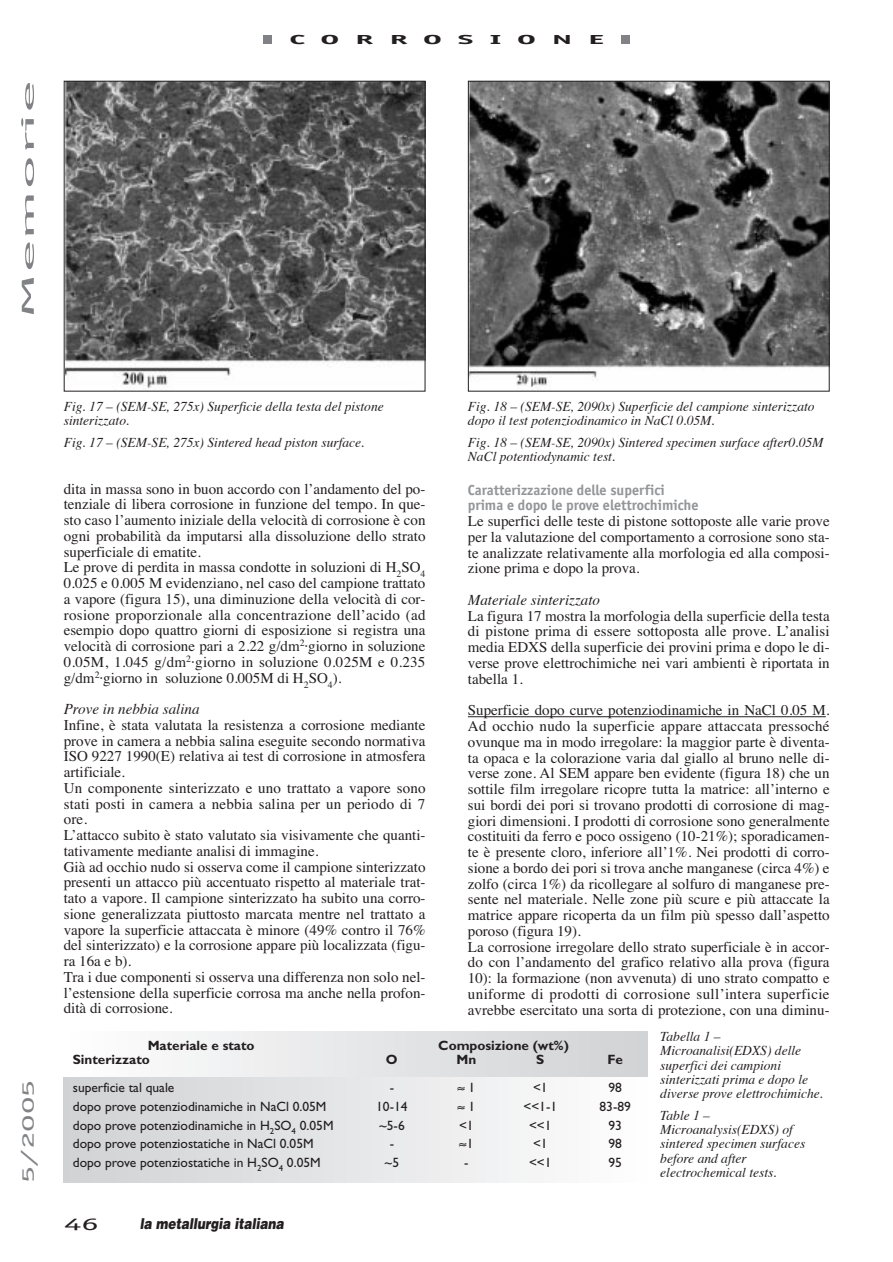
<style>
.page{position:relative;width:893px;height:1262px;background:#fff}
.page>*{position:absolute;margin:0;border:0;box-sizing:border-box;transform-origin:0 0}
.t1{font:18px "Officina Sans";color:#808285;scale:4 1}
.t2{font:18px "Officina Sans";color:#808285;scale:2 1}
.t3{font:18px "Officina Sans";color:#231f20;scale:2 1}
.t4{font:15px/15.8px "Times";color:#231f20}
.t5{font:700 15px/15.8px "Officina Sans";color:#939598}
.t6{font:italic 15px "Times";color:#231f20}
.t7{font:italic 900 15px "Helvetica";color:#231f20;scale:.8 1}
.t8{font:italic 13.5px/14.2px "Times";color:#231f20}
.t9{font:13.5px "Gill Sans";color:#231f20}
.t10{font:700 13.5px "Gill Sans";color:#231f20}
.t11{font:700 13.5px "Officina Sans";letter-spacing:.47em;color:#231f20;scale:2.5 1}
</style>
<div class="page">
<div style="left:64px;top:1077px;width:583px;height:105px;background:linear-gradient(to right,#d0d1d4,#fdfefe)"></div>
<div style="left:64px;top:1032px;width:583px;height:45px;background:linear-gradient(to right,#fefefe,#d1d2d4)"></div>
<div style="left:621px;top:36px;width:8px;height:8px;background:#808285"></div>
<div style="left:263px;top:36px;width:9px;height:8px;background:#808285"></div>
<hr style="left:468px;top:716px;width:357px;height:1px;background:#231f20">
<img style="left:66px;top:83px;width:357px;height:306px">
<div style="left:64px;top:81px;width:361px;height:310px;border:1px solid #231f20"></div>
<img style="left:470px;top:83px;width:357px;height:306px">
<div style="left:468px;top:81px;width:361px;height:310px;border:1px solid #231f20"></div>
<p class="t1" style="left:21px;top:319px;width:61px;rotate:-90deg">Memorie</p>
<p class="t11" style="left:289px;top:34px;width:127px">CORROSIONE</p>
<p class="t2" style="left:21px;top:1182px;width:53px;rotate:-90deg">5/2005</p>
<p class="t8" style="left:64px;top:400px;width:321px">Fig. 17 – (SEM-SE, 275x) Superficie della testa del pistone sinterizzato.</p>
<p class="t8" style="left:64px;top:436px;width:302px">Fig. 17 – (SEM-SE, 275x) Sintered head piston surface.</p>
<p class="t4" style="left:64px;top:482px;width:363px">dita in massa sono in buon accordo con l’andamento del po&shy;tenziale di libera corrosione in funzione del tempo. In que&shy;sto caso l’aumento iniziale della velocità di corrosione è con ogni probabilità da imputarsi alla dissoluzione dello strato superficiale di ematite.<br>Le prove di perdita in massa condotte in soluzioni di H<sub>2</sub>SO<sub>4<br></sub>0.025 e 0.005 M evidenziano, nel caso del campione trattato a vapore (figura 15), una diminuzione della velocità di cor&shy;rosione proporzionale alla concentrazione dell’acido (ad esempio dopo quattro giorni di esposizione si registra una velocità di corrosione pari a 2.22 g/dm<sup>2</sup>⋅giorno in soluzione 0.05M, 1.045 g/dm<sup>2</sup>⋅giorno in soluzione 0.025M e 0.235 g/dm<sup>2</sup>⋅giorno in soluzione 0.005M di H<sub>2</sub>SO<sub>4</sub>).</p>
<p class="t6" style="left:64px;top:703px;width:137px">Prove in nebbia salina</p>
<p class="t4" style="left:64px;top:718px;width:363px">Infine, è stata valutata la resistenza a corrosione mediante prove in camera a nebbia salina eseguite secondo normativa ISO 9227 1990(E) relativa ai test di corrosione in atmosfera artificiale.<br>Un componente sinterizzato e uno trattato a vapore sono stati posti in camera a nebbia salina per un periodo di 7 ore.<br>L’attacco subito è stato valutato sia visivamente che quanti&shy;tativamente mediante analisi di immagine.<br>Già ad occhio nudo si osserva come il campione sinterizzato presenti un attacco più accentuato rispetto al materiale trat&shy;tato a vapore. Il campione sinterizzato ha subito una corro&shy;sione generalizzata piuttosto marcata mentre nel trattato a vapore la superficie attaccata è minore (49% contro il 76% del sinterizzato) e la corrosione appare più localizzata (figu&shy;ra 16a e b).<br>Tra i due componenti si osserva una differenza non solo nel&shy;l’estensione della superficie corrosa ma anche nella profon&shy;dità di corrosione.</p>
<p class="t8" style="left:468px;top:400px;width:348px">Fig. 18 – (SEM-SE, 2090x) Superficie del campione sinterizzato dopo il test potenziodinamico in NaCl 0.05M.</p>
<p class="t8" style="left:468px;top:436px;width:357px">Fig. 18 – (SEM-SE, 2090x) Sintered specimen surface after0.05M<br>NaCl potentiodynamic test.</p>
<p class="t5" style="left:468px;top:483px;width:232px">Caratterizzazione delle superfici prima e dopo le prove elettrochimiche</p>
<p class="t4" style="left:468px;top:514px;width:363px;text-align:justify">Le superfici delle teste di pistone sottoposte alle varie prove per la valutazione del comportamento a corrosione sono sta&shy;te analizzate relativamente alla morfologia ed alla composi&shy;zione prima e dopo la prova.</p>
<p class="t6" style="left:468px;top:593px;width:134px">Materiale sinterizzato</p>
<p class="t4" style="left:468px;top:609px;width:363px;text-align:justify">La figura 17 mostra la morfologia della superficie della testa di pistone prima di essere sottoposta alle prove. L’analisi media EDXS della superficie dei provini prima e dopo le di&shy;verse prove elettrochimiche nei vari ambienti è riportata in tabella 1.</p>
<p class="t4" style="left:468px;top:703px;width:363px">Superficie dopo curve potenziodinamiche in NaCl 0.05 M.<br>Ad occhio nudo la superficie appare attaccata pressoché ovunque ma in modo irregolare: la maggior parte è diventa&shy;ta opaca e la colorazione varia dal giallo al bruno nelle di&shy;verse zone. Al SEM appare ben evidente (figura 18) che un sottile film irregolare ricopre tutta la matrice: all’interno e sui bordi dei pori si trovano prodotti di corrosione di mag&shy;giori dimensioni. I prodotti di corrosione sono generalmente costituiti da ferro e poco ossigeno (10-21%); sporadicamen&shy;te è presente cloro, inferiore all’1%. Nei prodotti di corro&shy;sione a bordo dei pori si trova anche manganese (circa 4%) e zolfo (circa 1%) da ricollegare al solfuro di manganese pre&shy;sente nel materiale. Nelle zone più scure e più attaccate la matrice appare ricoperta da un film più spesso dall’aspetto poroso (figura 19).<br>La corrosione irregolare dello strato superficiale è in accor&shy;do con l’andamento del grafico relativo alla prova (figura 10): la formazione (non avvenuta) di uno strato compatto e uniforme di prodotti di corrosione sull’intera superficie avrebbe esercitato una sorta di protezione, con una diminu-</p>
<p class="t10" style="left:148px;top:1040px;width:108px">Materiale e stato</p>
<p class="t10" style="left:438px;top:1040px;width:132px">Composizione (wt%)</p>
<p class="t10" style="left:73px;top:1054px;width:79px">Sinterizzato</p>
<p class="t10" style="left:386px;top:1054px;width:13px">O</p>
<p class="t10" style="left:456px;top:1054px;width:21px">Mn</p>
<p class="t10" style="left:536px;top:1054px;width:10px">S</p>
<p class="t10" style="left:607px;top:1054px;width:17px">Fe</p>
<p class="t9" style="left:73px;top:1083px;width:103px">superficie tal quale</p>
<p class="t9" style="left:389px;top:1083px;width:6px">-</p>
<p class="t9" style="left:457px;top:1083px;width:19px">≈ 1</p>
<p class="t9" style="left:533px;top:1083px;width:16px">&lt;1</p>
<p class="t9" style="left:608px;top:1083px;width:15px">98</p>
<p class="t9" style="left:73px;top:1101px;width:255px">dopo prove potenziodinamiche in NaCl 0.05M</p>
<p class="t9" style="left:376px;top:1101px;width:33px">10-14</p>
<p class="t9" style="left:457px;top:1101px;width:19px">≈ 1</p>
<p class="t9" style="left:523px;top:1101px;width:35px">&lt;&lt;1-1</p>
<p class="t9" style="left:599px;top:1101px;width:33px">83-89</p>
<p class="t9" style="left:73px;top:1120px;width:262px">dopo prove potenziodinamiche in H<sub>2</sub>SO<sub>4</sub> 0.05M</p>
<p class="t9" style="left:379px;top:1120px;width:27px">~5-6</p>
<p class="t9" style="left:459px;top:1120px;width:16px">&lt;1</p>
<p class="t9" style="left:529px;top:1120px;width:24px">&lt;&lt;1</p>
<p class="t9" style="left:608px;top:1120px;width:15px">93</p>
<p class="t9" style="left:73px;top:1138px;width:242px">dopo prove potenziostatiche in NaCl 0.05M</p>
<p class="t9" style="left:390px;top:1138px;width:6px">-</p>
<p class="t9" style="left:459px;top:1138px;width:16px">≈1</p>
<p class="t9" style="left:533px;top:1138px;width:16px">&lt;1</p>
<p class="t9" style="left:608px;top:1138px;width:15px">98</p>
<p class="t9" style="left:73px;top:1157px;width:249px">dopo prove potenziostatiche in H<sub>2</sub>SO<sub>4</sub> 0.05M</p>
<p class="t9" style="left:384px;top:1157px;width:16px">~5</p>
<p class="t9" style="left:464px;top:1157px;width:6px">-</p>
<p class="t9" style="left:529px;top:1157px;width:24px">&lt;&lt;1</p>
<p class="t9" style="left:608px;top:1157px;width:15px">95</p>
<p class="t3" style="left:64px;top:1216px;width:19px">46</p>
<p class="t7" style="left:140px;top:1217px;width:182px">la metallurgia italiana</p>
<p class="t8" style="left:660px;top:1030px;width:164px">Tabella 1 –<br>Microanalisi(EDXS) delle superfici dei campioni sinterizzati prima e dopo le diverse prove elettrochimiche.</p>
<p class="t8" style="left:660px;top:1109px;width:146px">Table 1 –<br>Microanalysis(EDXS) of sintered specimen surfaces before and after electrochemical tests.</p>
</div>
